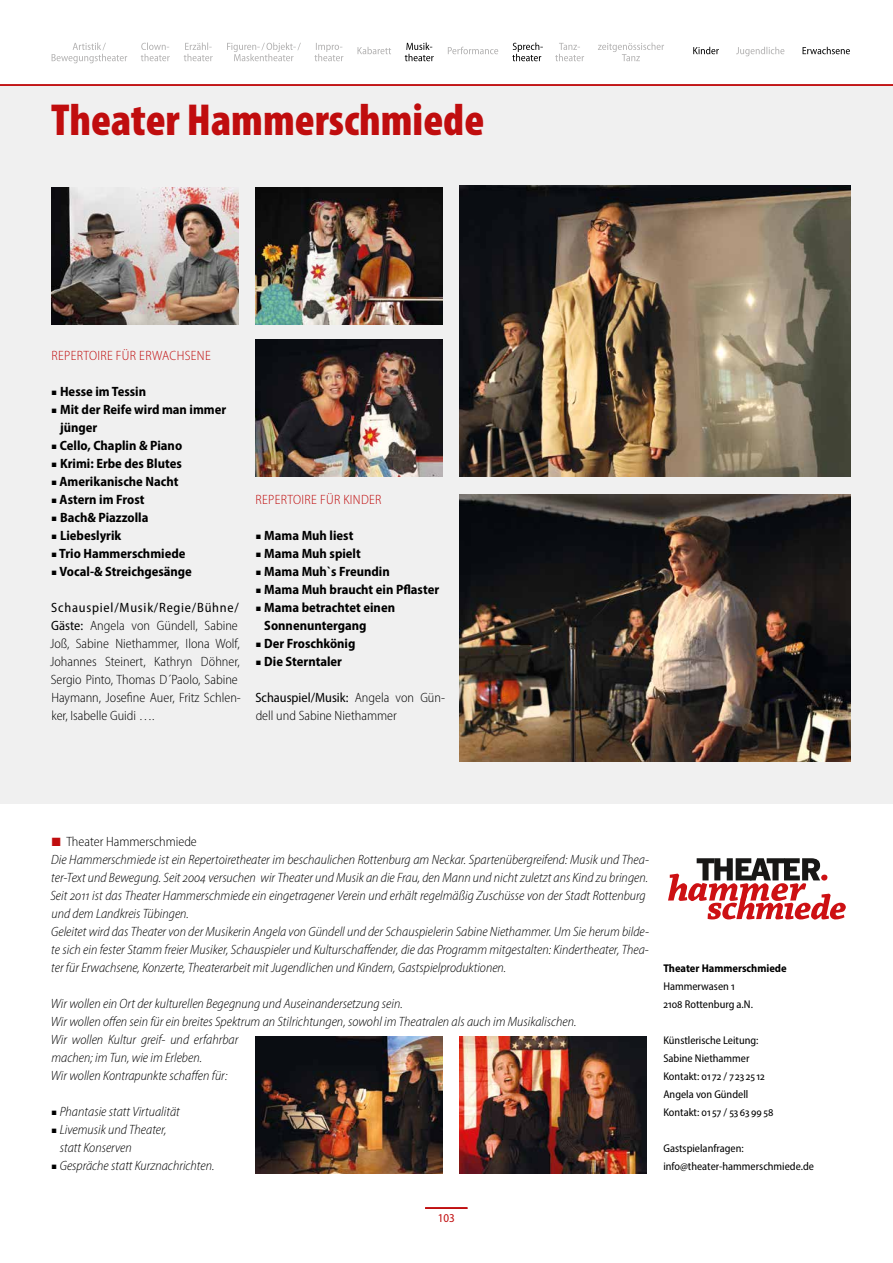
<style>
.page{position:relative;width:893px;height:1263px;background:#fff}
.page>*{position:absolute;margin:0;border:0;box-sizing:border-box;transform-origin:0 0}
.t1{font:900 condensed 45px "Myriad Pro";color:#c00d0e}
.t2{font:italic 300 semi-condensed 13.5px/18px "Myriad Pro";color:#000}
.t3{font:700 semi-condensed 13.5px/18px "Myriad Pro";color:#000}
.t4{font:300 semi-condensed 13.5px/18px "Myriad Pro";color:#000}
.t5{font:300 semi-condensed 13.5px "Myriad Pro";letter-spacing:.025em;color:#c00d0e}
.t6{font:semi-condensed 12px "Myriad Pro";color:#c00d0e}
.t7{font:semi-condensed 11.25px/18px "Myriad Pro";color:#000}
.t8{font:700 semi-condensed 11.25px "Myriad Pro";color:#000}
.s1{font-weight:400}
.s2{color:#c00d0e}
.s3{font-style:normal}
</style>
<div class="page">
<hr style="left:425px;top:1208px;width:42px;height:1px;background:#c00d0e">
<svg style="left:52px;top:43px;width:75px;height:20px"></svg>
<svg style="left:598px;top:43px;width:66px;height:18px"></svg>
<svg style="left:227px;top:43px;width:74px;height:18px"></svg>
<svg style="left:184px;top:43px;width:29px;height:18px"></svg>
<svg style="left:314px;top:43px;width:29px;height:18px"></svg>
<svg style="left:358px;top:47px;width:33px;height:7px"></svg>
<svg style="left:448px;top:47px;width:50px;height:7px"></svg>
<svg style="left:555px;top:43px;width:29px;height:18px"></svg>
<svg style="left:736px;top:47px;width:48px;height:9px"></svg>
<svg style="left:141px;top:43px;width:29px;height:18px"></svg>
<div style="left:1px;top:86px;width:892px;height:718px;background:#f0f0f0"></div>
<hr style="left:0;top:84px;width:893px;height:2px;background:#c00d0e">
<svg style="left:803px;top:47px;width:47px;height:7px"></svg>
<svg style="left:693px;top:47px;width:26px;height:7px"></svg>
<svg style="left:405px;top:43px;width:29px;height:18px"></svg>
<svg style="left:512px;top:43px;width:31px;height:18px"></svg>
<svg style="left:668px;top:858px;width:178px;height:61px"></svg>
<img style="left:459px;top:186px;width:391px;height:291px">
<img style="left:459px;top:494px;width:391px;height:267px">
<img style="left:255px;top:187px;width:187px;height:137px">
<img style="left:459px;top:1036px;width:187px;height:137px">
<img style="left:255px;top:1036px;width:187px;height:137px">
<img style="left:51px;top:187px;width:187px;height:137px">
<img style="left:255px;top:340px;width:187px;height:137px">
<h1 class="t1" style="left:51px;top:91px;width:435px">Theater Hammerschmiede</h1>
<p class="t5" style="left:51px;top:347px;width:161px">REPERTOIRE FÜR ERWACHSENE</p>
<p class="t3" style="left:52px;top:382px;width:96px">■ Hesse im Tessin</p>
<p class="t3" style="left:60px;top:400px;width:168px;text-indent:-9px">■ Mit der Reife wird man immer jünger</p>
<p class="t3" style="left:52px;top:436px;width:132px">■ Cello, Chaplin &amp; Piano</p>
<p class="t3" style="left:52px;top:454px;width:132px">■ Krimi: Erbe des Blutes</p>
<p class="t3" style="left:52px;top:472px;width:128px">■ Amerikanische Nacht</p>
<p class="t3" style="left:52px;top:490px;width:94px">■ Astern im Frost</p>
<p class="t3" style="left:52px;top:508px;width:98px">■ Bach&amp; Piazzolla</p>
<p class="t3" style="left:52px;top:526px;width:71px">■ Liebeslyrik</p>
<p class="t3" style="left:52px;top:544px;width:135px">■ Trio Hammerschmiede</p>
<p class="t3" style="left:52px;top:562px;width:142px">■ Vocal-&amp; Streichgesänge</p>
<p class="t4" style="left:50px;top:598px;width:192px"><span class="s1">Schauspiel/Musik/Regie/Bühne/ Gäste:</span> Angela von Gündell, Sabine Joß, Sabine Niethammer, Ilona Wolf, Johannes Steinert, Kathryn Döhner, Sergio Pinto, Thomas D´Paolo, Sabine Haymann, Josefine Auer, Fritz Schlen&shy;ker, Isabelle Guidi ….</p>
<p class="t5" style="left:256px;top:491px;width:127px">REPERTOIRE FÜR KINDER</p>
<p class="t3" style="left:256px;top:526px;width:99px">■ Mama Muh liest</p>
<p class="t3" style="left:256px;top:544px;width:107px">■ Mama Muh spielt</p>
<p class="t3" style="left:256px;top:562px;width:136px">■ Mama Muh`s Freundin</p>
<p class="t3" style="left:256px;top:580px;width:185px">■ Mama Muh braucht ein Pflaster</p>
<p class="t3" style="left:264px;top:598px;width:132px;text-indent:-9px">■ Mama betrachtet einen<br>Sonnenuntergang</p>
<p class="t3" style="left:256px;top:634px;width:101px">■ Der Froschkönig</p>
<p class="t3" style="left:256px;top:652px;width:88px">■ Die Sterntaler</p>
<p class="t4" style="left:255px;top:688px;width:191px"><span class="s1">Schauspiel/Musik:</span> Angela von Gün&shy;dell und Sabine Niethammer</p>
<p class="t2" style="left:50px;top:832px;width:600px"><span class="s2">■</span> <span class="s3">Theater Hammerschmiede<br></span>Die Hammerschmiede ist ein Repertoiretheater im beschaulichen Rottenburg am Neckar. Spartenübergreifend: Musik und Thea&shy;ter-Text und Bewegung. Seit 2004 versuchen wir Theater und Musik an die Frau, den Mann und nicht zuletzt ans Kind zu bringen.<br>Seit 2011 ist das Theater Hammerschmiede ein eingetragener Verein und erhält regelmäßig Zuschüsse von der Stadt Rottenburg und dem Landkreis Tübingen.<br>Geleitet wird das Theater von der Musikerin Angela von Gündell und der Schauspielerin Sabine Niethammer. Um Sie herum bilde&shy;te sich ein fester Stamm freier Musiker, Schauspieler und Kulturschaffender, die das Programm mitgestalten: Kindertheater, Thea&shy;ter für Erwachsene, Konzerte, Theaterarbeit mit Jugendlichen und Kindern, Gastspielproduktionen.</p>
<p class="t2" style="left:51px;top:994px;width:527px">Wir wollen ein Ort der kulturellen Begegnung und Auseinandersetzung sein.<br>Wir wollen offen sein für ein breites Spektrum an Stilrichtungen, sowohl im Theatralen als auch im Musikalischen.<br>Wir wollen Kultur greif- und erfahrbar<br>machen; im Tun, wie im Erleben.<br>Wir wollen Kontrapunkte schaffen für:</p>
<p class="t2" style="left:52px;top:1102px;width:130px">■ Phantasie statt Virtualität</p>
<p class="t2" style="left:60px;top:1120px;width:108px;text-indent:-8px">■ Livemusik und Theater, statt Konserven</p>
<p class="t2" style="left:52px;top:1156px;width:164px">■ Gespräche statt Kurznachrichten.</p>
<p class="t8" style="left:663px;top:961px;width:125px">Theater Hammerschmiede</p>
<p class="t7" style="left:663px;top:977px;width:91px">Hammerwasen 1<br>2108 Rottenburg a.N.</p>
<p class="t7" style="left:663px;top:1031px;width:112px">Künstlerische Leitung:<br>Sabine Niethammer<br>Kontakt: 0172 / 7 23 25 12<br>Angela von Gündell<br>Kontakt: 01 57 / 53 63 99 58</p>
<p class="t7" style="left:663px;top:1139px;width:152px">Gastspielanfragen: info@theater-hammerschmiede.de</p>
<p class="t6" style="left:438px;top:1210px;width:19px">103</p>
</div>
